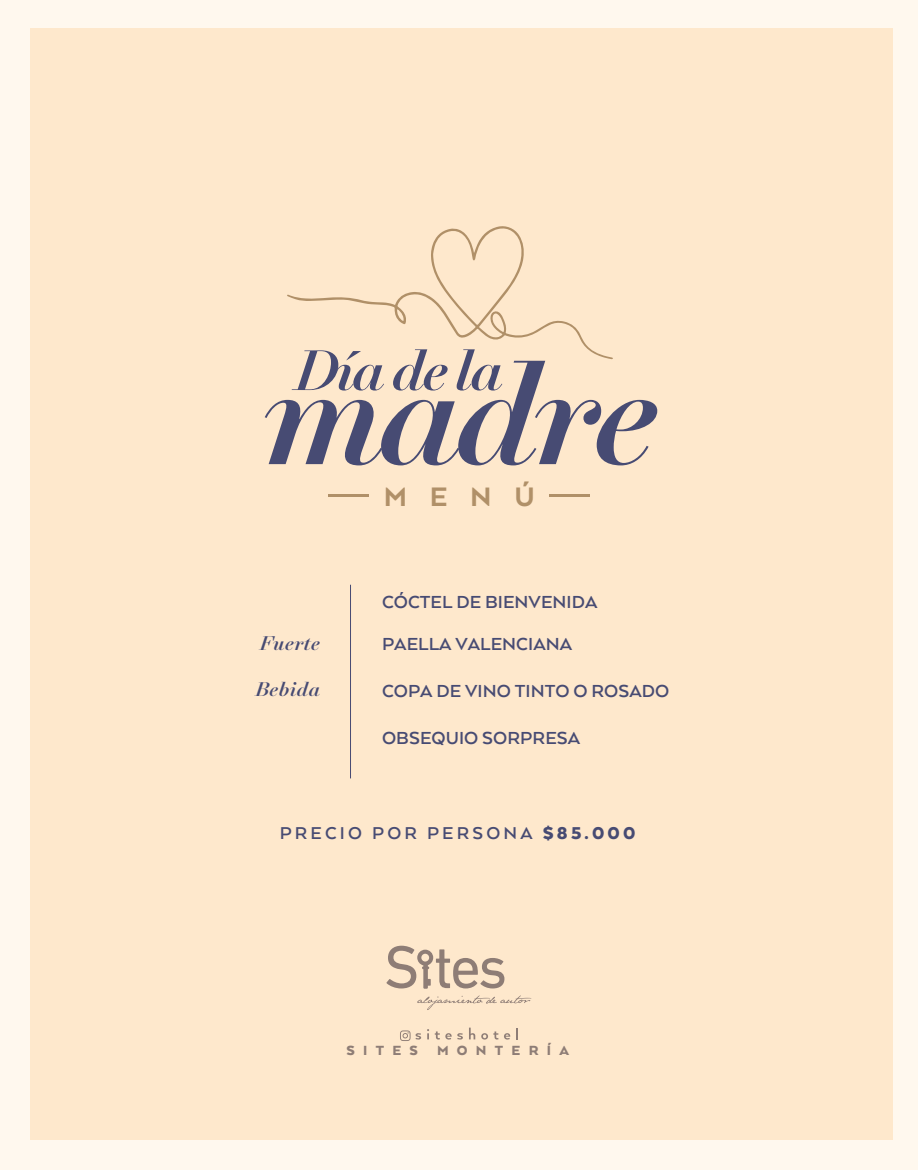
<style>
.page{position:relative;width:918px;height:1170px;background:#fff}
.page>*{position:absolute;margin:0;border:0;box-sizing:border-box;transform-origin:0 0}
.t1{font:italic 500 145.35px "New Paris Headline";letter-spacing:-.06em;color:#474b73}
.t2{font:italic 500 57.15px "New Paris Headline";letter-spacing:-.06em;color:#474b73}
.t3{font:800 30.75px "Arquitecta";color:#b09068}
.t4{font:700 20.1px "Arquitecta";letter-spacing:.005em;color:#474b73}
.t5{font:italic 500 19.95px "New Paris Headline";color:#474b73}
.t6{font:700 19.8px "Arquitecta";letter-spacing:.165em;color:#474b73}
.t7{font:900 15.3px "Arquitecta";letter-spacing:.545em;color:#8e7d76}
.s1{font-weight:900}
</style>
<div class="page">
<div style="left:0;top:0;width:918px;height:1169px;background:#fff8ee"></div>
<div style="left:31px;top:28px;width:862px;height:1111px;background:#fee8cc"></div>
<svg style="left:386px;top:945px;width:118px;height:43px"></svg>
<svg style="left:417px;top:995px;width:115px;height:14px"></svg>
<svg style="left:400px;top:1030px;width:21px;height:10px"></svg>
<svg style="left:427px;top:1029px;width:2px;height:10px"></svg>
<svg style="left:435px;top:1031px;width:28px;height:8px"></svg>
<svg style="left:469px;top:1027px;width:6px;height:12px"></svg>
<svg style="left:481px;top:1031px;width:29px;height:8px"></svg>
<svg style="left:516px;top:1028px;width:2px;height:11px"></svg>
<hr style="left:549px;top:494px;width:41px;height:2px;background:#b09068">
<hr style="left:328px;top:494px;width:41px;height:2px;background:#b09068">
<svg style="left:287px;top:226px;width:326px;height:133px"></svg>
<h2 class="t2" style="left:294px;top:338px;width:211px">Día de la</h2>
<h1 class="t1" style="left:261px;top:332px;width:400px">madre</h1>
<h3 class="t3" style="left:384px;top:477px;width:153px">MENÚ</h3>
<p class="t5" style="left:260px;top:631px;width:62px">Fuerte</p>
<p class="t5" style="left:255px;top:677px;width:67px">Bebida</p>
<p class="t4" style="left:382px;top:589px;width:217px">CÓCTEL DE BIENVENIDA</p>
<p class="t4" style="left:382px;top:631px;width:192px">PAELLA VALENCIANA</p>
<p class="t4" style="left:382px;top:677px;width:289px">COPA DE VINO TINTO O ROSADO</p>
<p class="t4" style="left:382px;top:725px;width:200px">OBSEQUIO SORPRESA</p>
<p class="t6" style="left:280px;top:820px;width:357px">PRECIO POR PERSONA <span class="s1">$85.000</span></p>
<p class="t7" style="left:346px;top:1040px;width:224px">SITES MONTERÍA</p>
</div>
